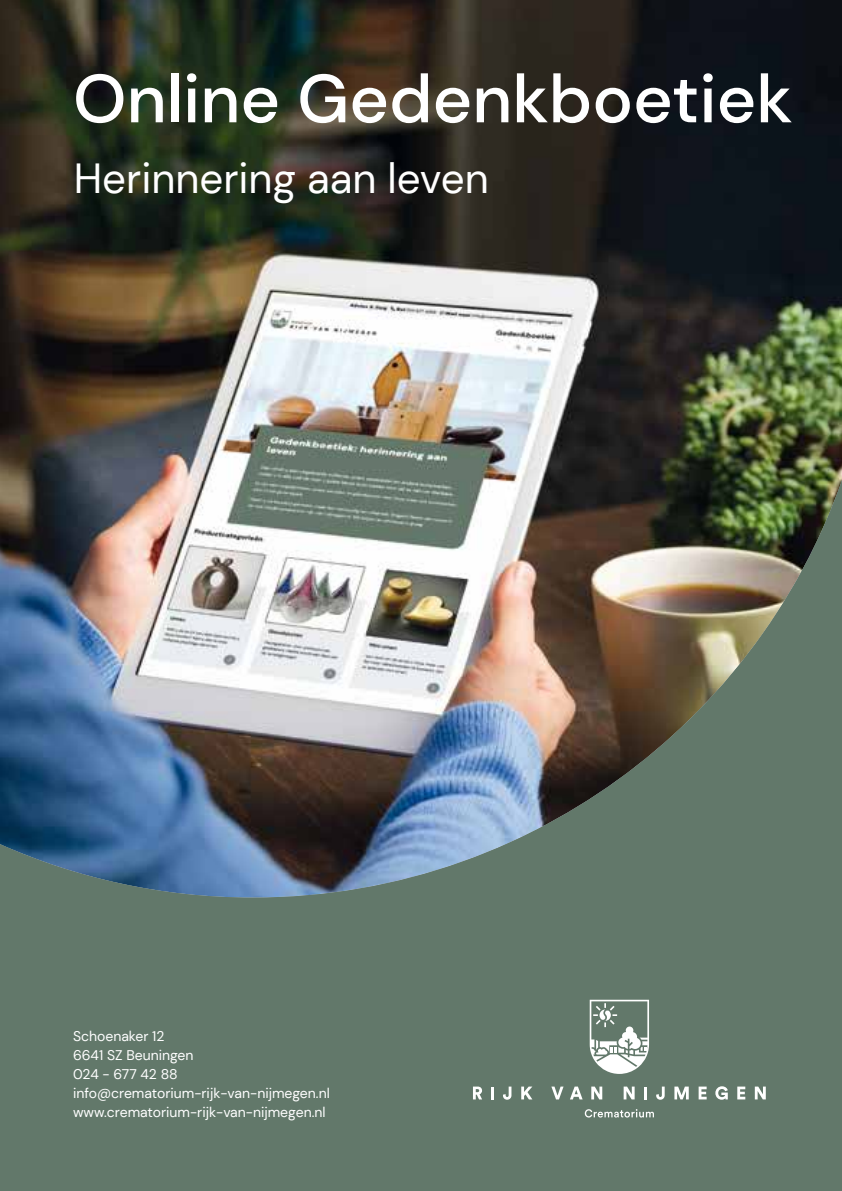
<style>
.page{position:relative;width:842px;height:1191px;background:#fff}
.page>*{position:absolute;margin:0;border:0;box-sizing:border-box;transform-origin:0 0}
.t1{font:500 68px "DM Sans";color:#fff}
.t2{font:42px "DM Sans";color:#fff}
.t3{font:14px/19px "DM Sans";color:#fff}
</style>
<div class="page">
<img style="left:0;top:0;width:842px;height:423px">
<img style="left:0;top:423px;width:842px;height:768px">
<svg style="left:590px;top:999px;width:59px;height:75px"></svg>
<svg style="left:585px;top:1109px;width:69px;height:8px"></svg>
<svg style="left:473px;top:1086px;width:9px;height:13px"></svg>
<svg style="left:491px;top:1086px;width:3px;height:13px"></svg>
<svg style="left:503px;top:1086px;width:8px;height:13px"></svg>
<svg style="left:521px;top:1086px;width:11px;height:13px"></svg>
<svg style="left:551px;top:1086px;width:12px;height:13px"></svg>
<svg style="left:570px;top:1086px;width:13px;height:13px"></svg>
<svg style="left:591px;top:1086px;width:11px;height:13px"></svg>
<svg style="left:624px;top:1086px;width:11px;height:13px"></svg>
<svg style="left:644px;top:1086px;width:3px;height:13px"></svg>
<svg style="left:656px;top:1086px;width:9px;height:13px"></svg>
<svg style="left:674px;top:1086px;width:15px;height:13px"></svg>
<svg style="left:699px;top:1086px;width:8px;height:13px"></svg>
<svg style="left:715px;top:1086px;width:13px;height:13px"></svg>
<svg style="left:737px;top:1086px;width:8px;height:13px"></svg>
<svg style="left:755px;top:1086px;width:11px;height:13px"></svg>
<h1 class="t1" style="left:73px;top:56px;width:721px">Online Gedenkboetiek</h1>
<h2 class="t2" style="left:74px;top:152px;width:416px">Herinnering aan leven</h2>
<p class="t3" style="left:73px;top:1026px;width:258px">Schoenaker 12<br>6641 SZ Beuningen<br>024 - 677 42 88 info@crematorium-rijk-van-nijmegen.nl www.crematorium-rijk-van-nijmegen.nl</p>
</div>
